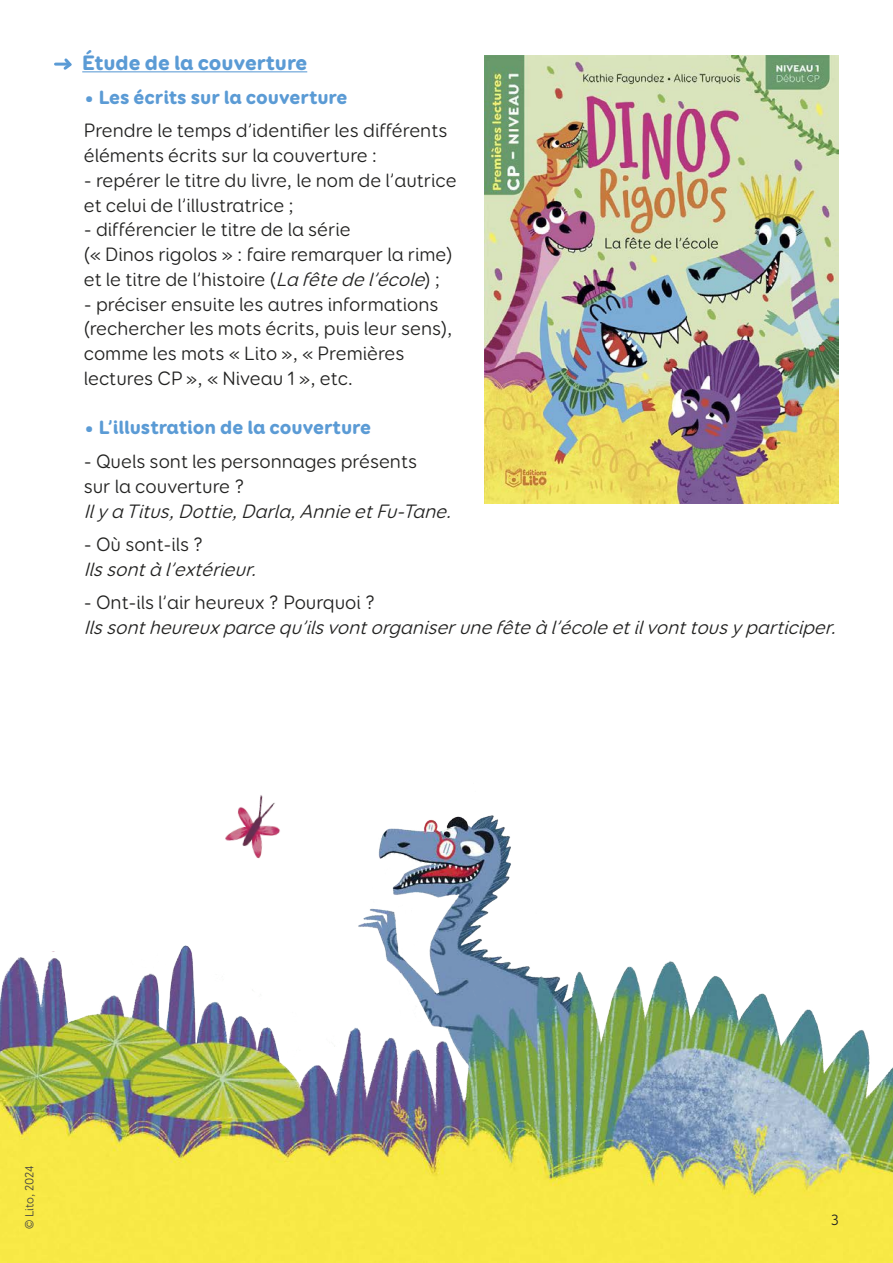
<style>
.page{position:relative;width:893px;height:1263px;background:#fff}
.page>*{position:absolute;margin:0;border:0;box-sizing:border-box;transform-origin:0 0}
.t1{font:900 21px "Booster Next FY";color:#5b9bd5}
.t2{font:19.5px/24.8px "Booster Next FY";color:#222221}
.t3{font:italic 19.5px "Booster Next FY";color:#222221}
.t4{font:900 19.5px "Booster Next FY";color:#5b9bd5}
.t5{font:15px "Booster Next FY";color:#222221}
.t6{font:12px "Booster Next FY";color:#424242}
.s1{font-style:italic}
</style>
<div class="page">
<hr style="left:82px;top:71px;width:225px;height:1px;background:#5b9bd5">
<svg style="left:55px;top:58px;width:17px;height:12px"></svg>
<img style="left:485px;top:55px;width:354px;height:449px">
<img style="left:0;top:815px;width:893px;height:448px">
<img style="left:175px;top:795px;width:147px;height:90px">
<p class="t1" style="left:82px;top:49px;width:226px">Étude de la couverture</p>
<p class="t4" style="left:84px;top:84px;width:265px">• Les écrits sur la couverture</p>
<p class="t2" style="left:84px;top:118px;width:365px">Prendre le temps d’identifier les différents éléments écrits sur la couverture :</p>
<p class="t2" style="left:84px;top:168px;width:374px">- repérer le titre du livre, le nom de l’autrice et celui de l’illustratrice ;</p>
<p class="t2" style="left:84px;top:217px;width:370px">- différencier le titre de la série<br>(« Dinos rigolos » : faire remarquer la rime) et le titre de l’histoire (<span class="s1">La fêtedel’école</span>) ;</p>
<p class="t2" style="left:84px;top:291px;width:370px">- préciser ensuite les autres informations (rechercher les mots écrits, puis leur sens), comme les mots « Lito », « Premières lectures CP », « Niveau 1 », etc.</p>
<p class="t4" style="left:84px;top:415px;width:289px">• L’illustration de la couverture</p>
<p class="t2" style="left:84px;top:449px;width:335px">- Quels sont les personnages présents sur la couverture ?</p>
<p class="t3" style="left:84px;top:499px;width:375px">Ilya Titus,Dottie,Darla,AnnieetFu-Tane.</p>
<p class="t2" style="left:84px;top:532px;width:121px">- Où sont-ils ?</p>
<p class="t3" style="left:84px;top:557px;width:180px">Ilssontà l’extérieur.</p>
<p class="t2" style="left:84px;top:590px;width:293px">- Ont-ils l’air heureux ? Pourquoi ?</p>
<p class="t3" style="left:84px;top:615px;width:760px">Ilssontheureuxparcequ’ilsvontorganiserunefêteà l’écoleetilvonttousyparticiper.</p>
<p class="t6" style="left:22px;top:1229px;width:65px;rotate:-90deg">© Lito, 2024</p>
<p class="t5" style="left:831px;top:1211px;width:9px">3</p>
</div>
